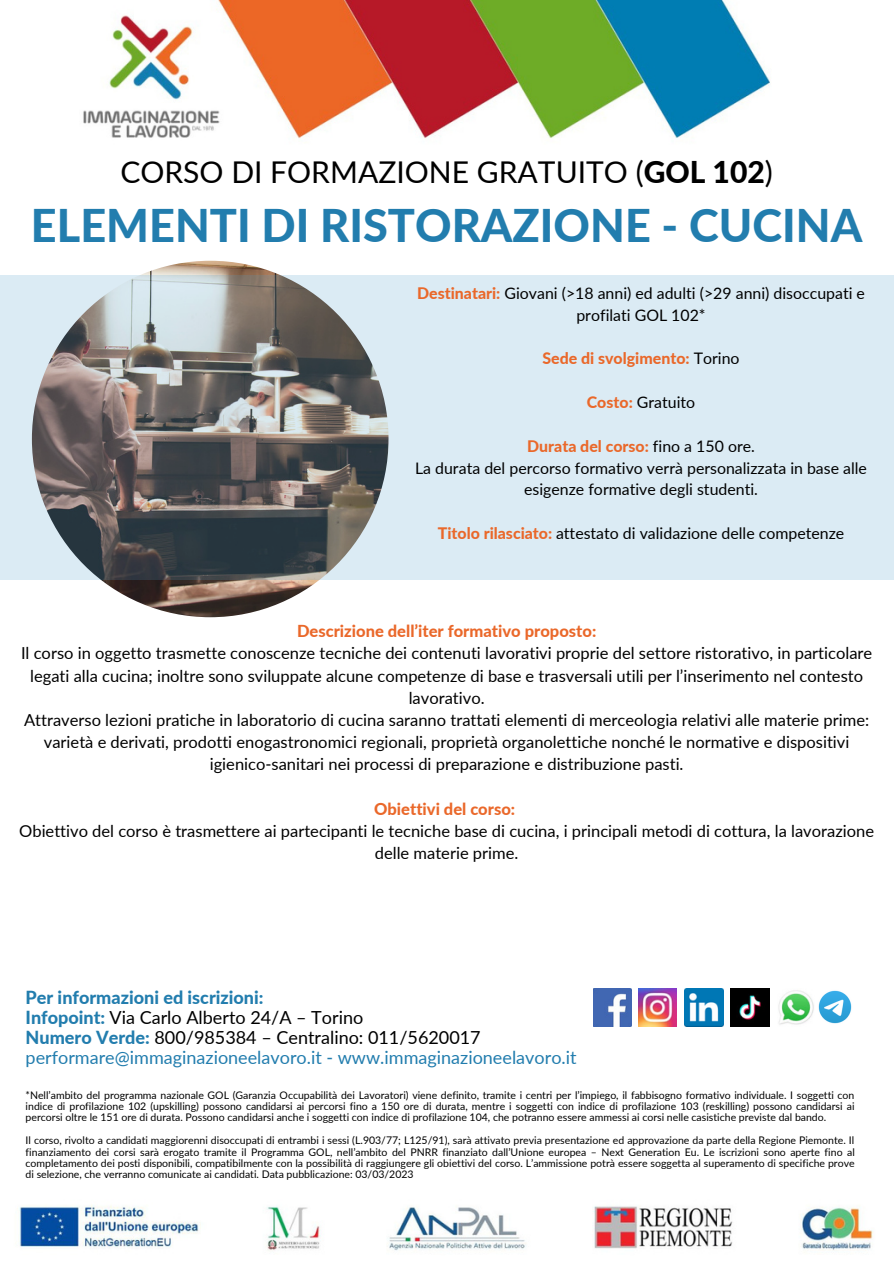
<style>
.page{position:relative;width:894px;height:1264px;background:#fff}
.page>*{position:absolute;margin:0;border:0;box-sizing:border-box;transform-origin:0 0}
.t1{font:800 45px "Lato";color:#227dae}
.t2{font:30px "Lato";color:#000}
.t3{font:18px/20.2px "Lato";color:#227dae}
.t4{font:16.5px/22.2px "Lato";color:#000;text-align:center}
.t5{font:800 16.5px "Lato";color:#ea682a}
.t6{font:15.9px/21.9px "Lato";color:#000;text-align:center}
.t7{font:800 15.9px "Lato";color:#ea682a}
.t8{font:10.5px/11.4px "Lato";color:#000;text-align:justify}
.s1{font-weight:800}
.s2{font-weight:800;color:#ea682a}
.s3{font-weight:400;color:#000}
.s4{color:#000}
</style>
<div class="page">
<img style="left:638px;top:988px;width:38px;height:38px">
<img style="left:684px;top:988px;width:38px;height:38px">
<img style="left:83px;top:0;width:687px;height:139px">
<img style="left:593px;top:988px;width:38px;height:38px">
<img style="left:730px;top:988px;width:39px;height:38px">
<img style="left:778px;top:990px;width:74px;height:35px">
<img style="left:32px;top:261px;width:356px;height:356px;border-radius:50%">
<svg style="left:0;top:275px;width:893px;height:304px;fill:#dbebf4"></svg>
<img style="left:19px;top:1205px;width:854px;height:46px">
<h2 class="t2" style="left:120px;top:153px;width:653px">CORSO DI FORMAZIONE GRATUITO (<span class="s1">GOL 102</span>)</h2>
<h1 class="t1" style="left:31px;top:197px;width:832px">ELEMENTI DI RISTORAZIONE - CUCINA</h1>
<h3 class="t6" style="left:417px;top:282px;width:449px"><span class="s2">Destinatari:</span> Giovani (&gt;18 anni) ed adulti (&gt;29 anni) disoccupati e profilati GOL 102*</h3>
<h3 class="t7" style="left:542px;top:348px;width:198px">Sede di svolgimento: <span class="s3">Torino</span></h3>
<h3 class="t6" style="left:586px;top:391px;width:110px"><span class="s2">Costo:</span> Gratuito</h3>
<h3 class="t6" style="left:415px;top:434px;width:453px"><span class="s2">Durata del corso:</span> fino a 150 ore.<br>La durata del percorso formativo verrà personalizzata in base alle esigenze formative degli studenti.</h3>
<h3 class="t6" style="left:437px;top:522px;width:408px"><span class="s2">Titolo rilasciato:</span> attestato di validazione delle competenze</h3>
<h3 class="t5" style="left:297px;top:621px;width:301px">Descrizione dell’iter formativo proposto:</h3>
<p class="t4" style="left:21px;top:642px;width:852px">Il corso in oggetto trasmette conoscenze tecniche dei contenuti lavorativi proprie del settore ristorativo, in particolare legati alla cucina; inoltre sono sviluppate alcune competenze di base e trasversali utili per l’inserimento nel contesto lavorativo.<br>Attraverso lezioni pratiche in laboratorio di cucina saranno trattati elementi di merceologia relativi alle materie prime: varietà e derivati, prodotti enogastronomici regionali, proprietà organolettiche nonché le normative e dispositivi igienico-sanitari nei processi di preparazione e distribuzione pasti.</p>
<h3 class="t5" style="left:374px;top:798px;width:142px">Obiettivi del corso:</h3>
<h3 class="t4" style="left:19px;top:819px;width:856px">Obiettivo del corso è trasmettere ai partecipanti le tecniche base di cucina, i principali metodi di cottura, la lavorazione delle materie prime.</h3>
<h3 class="t3" style="left:26px;top:986px;width:552px"><span class="s1">Per informazioni ed iscrizioni:<br>Infopoint:</span> <span class="s4">Via Carlo Alberto 24/A – Torino<br></span><span class="s1">Numero Verde:</span> <span class="s4">800/985384 – Centralino: 011/5620017 </span>performare@immaginazioneelavoro.it - www.immaginazioneelavoro.it</h3>
<p class="t8" style="left:26px;top:1088px;width:830px">*Nell’ambito del programma nazionale GOL (Garanzia Occupabilità dei Lavoratori) viene definito, tramite i centri per l’impiego, il fabbisogno formativo individuale. I soggetti con indice di profilazione 102 (upskilling) possono candidarsi ai percorsi fino a 150 ore di durata, mentre i soggetti con indice di profilazione 103 (reskilling) possono candidarsi ai percorsi oltre le 151 ore di durata. Possono candidarsi anche i soggetti con indice di profilazione 104, che potranno essere ammessi ai corsi nelle casistiche previste dal bando.</p>
<p class="t8" style="left:26px;top:1134px;width:830px">Il corso, rivolto a candidati maggiorenni disoccupati di entrambi i sessi (L.903/77; L125/91), sarà attivato previa presentazione ed approvazione da parte della Regione Piemonte. Il finanziamento dei corsi sarà erogato tramite il Programma GOL, nell’ambito del PNRR finanziato dall’Unione europea – Next Generation Eu. Le iscrizioni sono aperte fino al completamento dei posti disponibili, compatibilmente con la possibilità di raggiungere gli obiettivi del corso. L’ammissione potrà essere soggetta al superamento di specifiche prove di selezione, che verranno comunicate ai candidati. Data pubblicazione: 03/03/2023</p>
</div>
